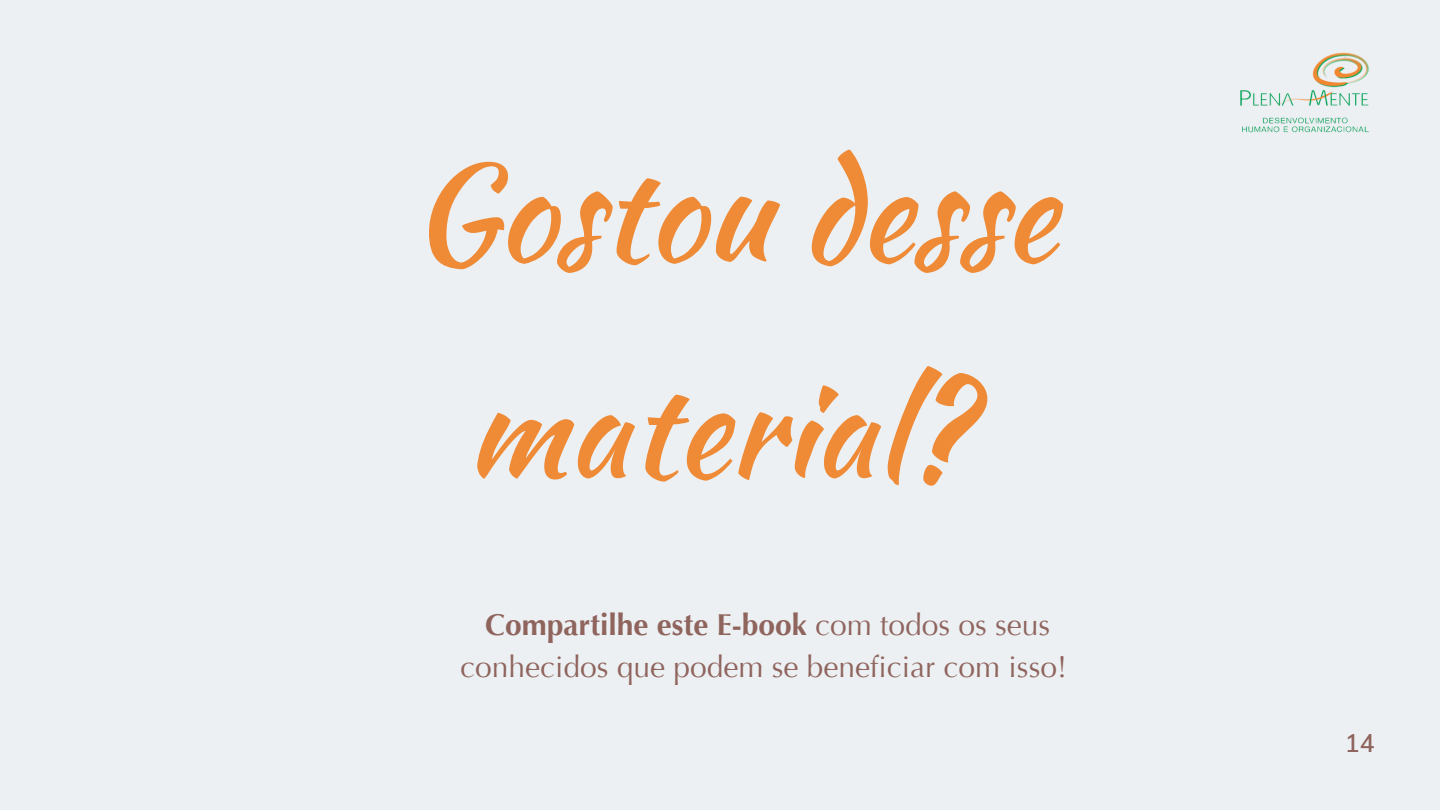
<style>
.page{position:relative;width:1440px;height:810px;background:#ecf0f3}
.page>*{position:absolute;margin:0;border:0;box-sizing:border-box;transform-origin:0 0}
.t1{font:132px/216.3px "Kaushan Script";color:#ef8a36;text-align:center}
.t2{font:30px/42px "Optima LT Pro";color:#8f645d;text-align:center}
.t3{font:600 25px "Muli";color:#8f645d}
.s1{font-weight:700}
</style>
<div class="page">
<img style="left:1240px;top:52px;width:129px;height:81px">
<p class="t1" style="left:410px;top:104px;width:648px">Gostou desse material?</p>
<p class="t2" style="left:460px;top:607px;width:608px"><span class="s1">Compartilhe este E-book</span> com todos os seus conhecidos que podem se beneficiar com isso!</p>
<p class="t3" style="left:1345px;top:727px;width:31px">14</p>
</div>
